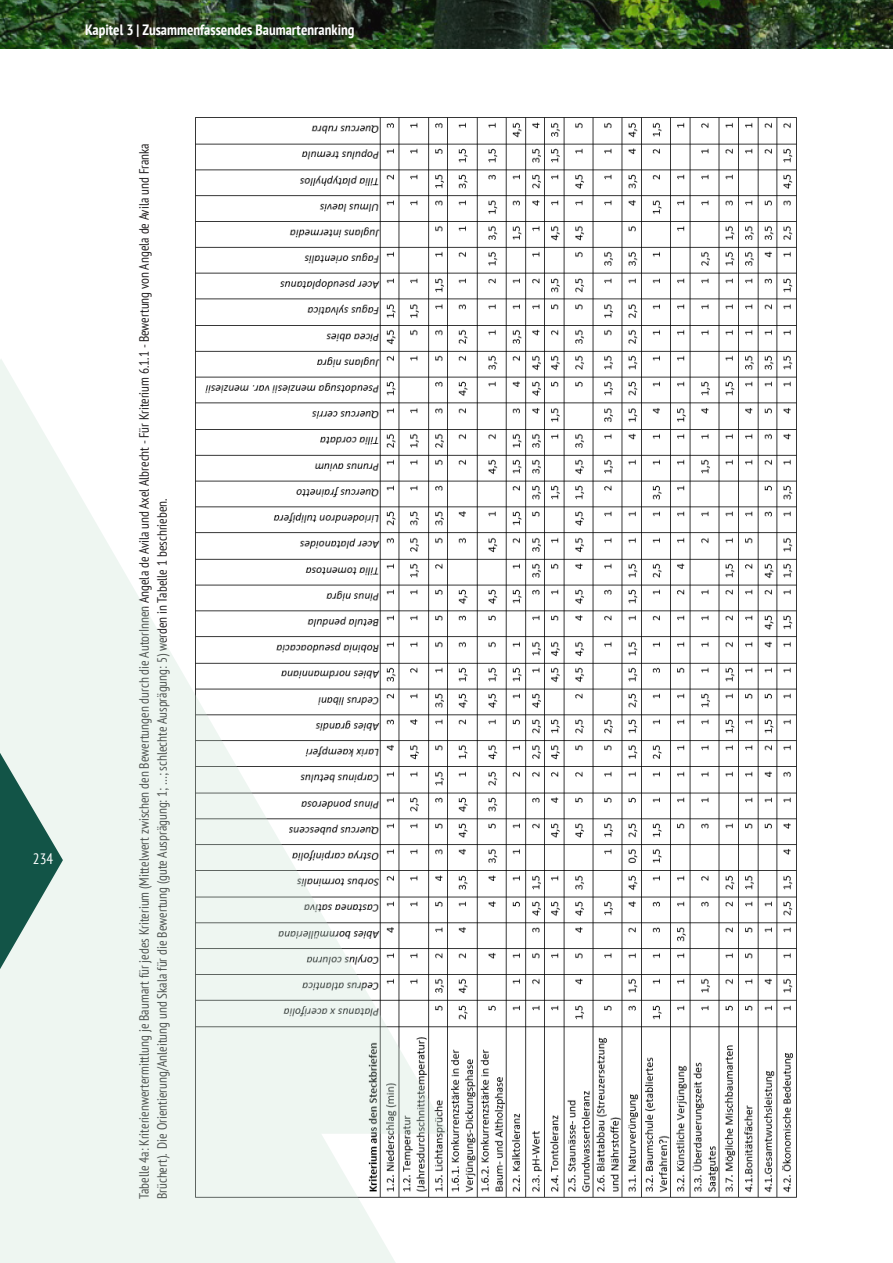
<style>
.page{position:relative;width:893px;height:1263px;background:#fff}
.page>*{position:absolute;margin:0;border:0;box-sizing:border-box;transform-origin:0 0}
.t1{font:700 condensed 15px "PT Sans";color:#fff}
.t2{font:condensed 15px "PT Sans";color:#fff}
.t3{font:condensed 13.5px/18px "PT Sans";color:#231f20}
</style>
<div class="page">
<img style="left:195px;top:117px;width:602px;height:1081px">
<img style="left:0;top:0;width:893px;height:48px">
<svg style="left:0;top:358px;width:449px;height:221px"></svg>
<svg style="left:0;top:579px;width:536px;height:289px"></svg>
<svg style="left:0;top:868px;width:612px;height:395px;fill:#eef6f1"></svg>
<svg style="left:0;top:617px;width:63px;height:490px;background:#b8cec7"></svg>
<p class="t1" style="left:85px;top:20px;width:271px">Kapitel 3 | Zusammenfassendes Baumartenranking</p>
<p class="t2" style="left:33px;top:849px;width:22px">234</p>
<p class="t3" style="left:135px;top:1199px;width:1057px;rotate:-90deg">Tabelle 4a: Kriterienwertermittlung je Baumart für jedes Kriterium (Mittelwert zwischen den Bewertungen durch die AutorInnen Angela de Avila und Axel Albrecht - Für Kriterium 6.1.1 - Bewertung von Angela de Avila und Franka<br>Brüchert). Die Orientierung/Anleitung und Skala für die Bewertung (gute Ausprägung: 1; …; schlechte Ausprägung: 5) werden in Tabelle 1 beschrieben.</p>
</div>
